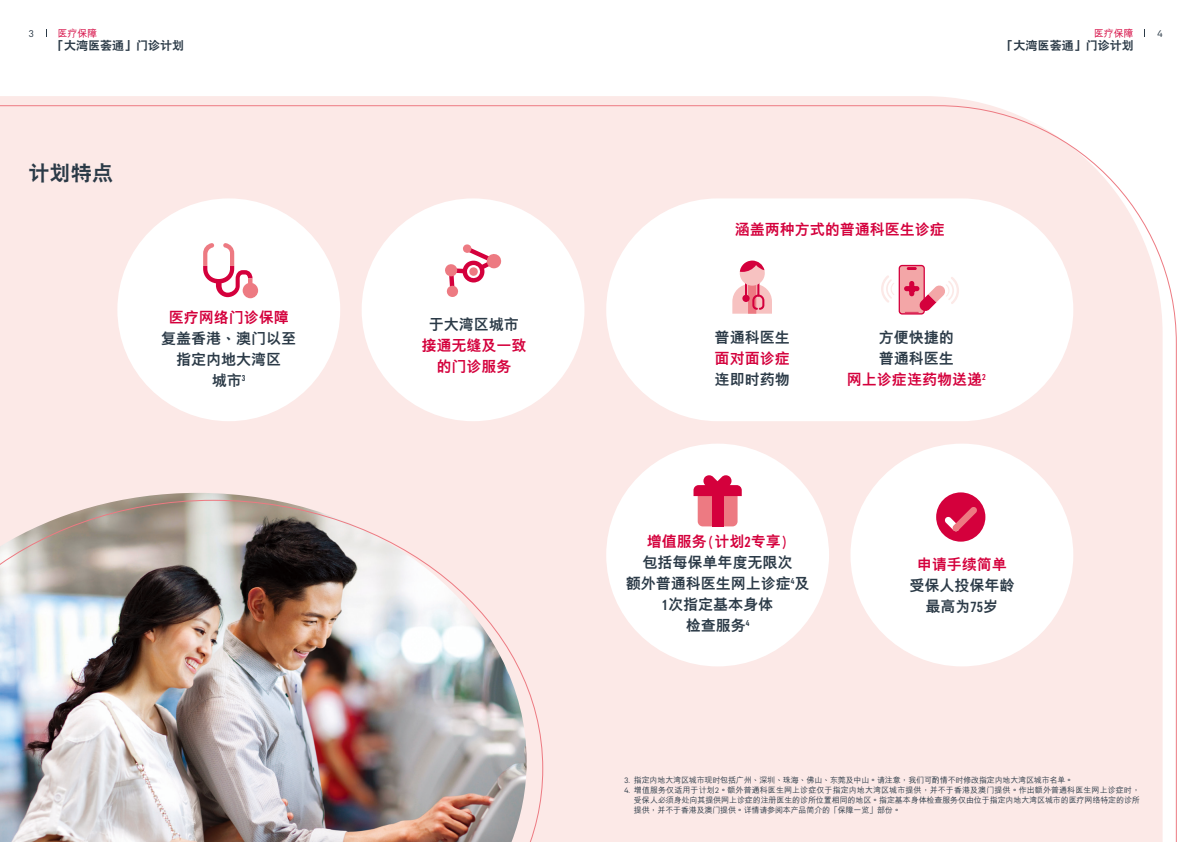
<style>
.page{position:relative;width:1191px;height:842px;background:#fff}
.page>*{position:absolute;margin:0;border:0;box-sizing:border-box;transform-origin:0 0}
.t1{font:800 21px "C Hei 2 HKS";color:#2b3a47}
.t2{font:800 15px/21px "M Hei HKS";color:#2b3a47;text-align:center}
.t3{font:800 15px/21px "M Hei HKS";color:#d4003c;text-align:center}
.t4{font:800 12px "C Hei 2 HKS";color:#2b3a47}
.t5{font:500 10px "M Hei HKS";color:#d4003c}
.t6{font:10px "AIA Everest";color:#2b3a47}
.t7{font:500 8px/10px "M Hei HKS";letter-spacing:-.02em;color:#2b3a47;text-align:justify}
.s1{color:#d4003c}
.s2{font-family:"AIA Everest";font-weight:500;font-stretch:condensed;color:#d4003c}
.s3{font-family:"AIA Everest";font-weight:500;font-stretch:condensed}
.s4{font-family:"AIA Everest";font-weight:400}
</style>
<div class="page">
<div style="left:0;top:105px;width:1176px;height:737px;background:#fce9e7"></div>
<div style="left:117px;top:198px;width:223px;height:223px;background:#fff;border-radius:50%"></div>
<svg style="left:203px;top:243px;width:55px;height:55px"></svg>
<div style="left:362px;top:198px;width:222px;height:223px;background:#fff;border-radius:50%"></div>
<svg style="left:445px;top:244px;width:56px;height:53px"></svg>
<div style="left:850px;top:444px;width:223px;height:222px;background:#fff;border-radius:50%"></div>
<div style="left:936px;top:492px;width:49px;height:50px;background:#d4003c;border-radius:50%"></div>
<svg style="left:944px;top:507px;width:33px;height:25px"></svg>
<div style="left:606px;top:444px;width:223px;height:222px;background:#fff;border-radius:50%"></div>
<svg style="left:693px;top:475px;width:48px;height:51px"></svg>
<img style="left:0;top:493px;width:526px;height:7px">
<img style="left:0;top:500px;width:543px;height:342px">
<div style="left:606px;top:198px;width:467px;height:223px;background:#fff;border-radius:111px"></div>
<svg style="left:732px;top:280px;width:40px;height:34px"></svg>
<div style="left:739px;top:261px;width:25px;height:25px;background:#f7c2c1;border-radius:50%"></div>
<svg style="left:740px;top:261px;width:24px;height:11px"></svg>
<svg style="left:898px;top:265px;width:27px;height:50px"></svg>
<div style="left:900px;top:266px;width:23px;height:47px;background:#f3a6a7;border-radius:2px"></div>
<svg style="left:906px;top:267px;width:10px;height:3px"></svg>
<svg style="left:881px;top:275px;width:13px;height:28px"></svg>
<svg style="left:905px;top:277px;width:54px;height:36px"></svg>
<p class="t6" style="left:28px;top:28px;width:7px">3</p>
<p class="t5" style="left:57px;top:26px;width:42px">醫療保障</p>
<h3 class="t4" style="left:52px;top:38px;width:134px">「大灣醫薈通」門診計劃</h3>
<h1 class="t1" style="left:28px;top:159px;width:86px">計劃特點</h1>
<h2 class="t3" style="left:169px;top:307px;width:122px">醫療網絡門診保障</h2>
<h2 class="t2" style="left:161px;top:328px;width:137px">复蓋香港、澳門以至指定內地大灣區<br>城市<sup>3</sup></h2>
<h2 class="t2" style="left:429px;top:314px;width:91px">於大灣區城市</h2>
<h2 class="t3" style="left:421px;top:335px;width:106px">接通無縫及一致的門診服務</h2>
<p class="t5" style="left:1093px;top:26px;width:41px">醫療保障</p>
<p class="t6" style="left:1157px;top:28px;width:7px">4</p>
<h3 class="t4" style="left:1001px;top:38px;width:134px">「大灣醫薈通」門診計劃</h3>
<h2 class="t3" style="left:734px;top:219px;width:211px">涵蓋兩種方式的普通科醫生診症</h2>
<h2 class="t2" style="left:714px;top:326px;width:76px">普通科醫生</h2>
<h2 class="t3" style="left:714px;top:347px;width:76px">面對面診症</h2>
<h2 class="t2" style="left:714px;top:368px;width:76px">連即時藥物</h2>
<h2 class="t2" style="left:847px;top:326px;width:140px">方便快捷的<br>普通科醫生<br><span class="s1">網上診症連藥物送遞</span><sup>2</sup></h2>
<h2 class="t2" style="left:626px;top:530px;width:185px"><span class="s1">增值服務(計劃</span><span class="s2">2</span><span class="s1">專享)<br></span>包括每保單年度無限次<br>額外普通科醫生網上診症<sup>4</sup>及<br><span class="s3">1</span>次指定基本身體<br>檢查服務<sup>4</sup></h2>
<h2 class="t3" style="left:917px;top:554px;width:91px">申請手續簡單</h2>
<h2 class="t2" style="left:909px;top:575px;width:106px">受保人投保年齡最高為<span class="s3">75</span>歲</h2>
<p class="t7" style="left:624px;top:774px;width:451px"><span class="s4">3.</span> 指定內地大灣區城市現時包括廣州、深圳、珠海、佛山、東莞及中山。請注意，我們可酌情不時修改指定內地大灣區城市名單。</p>
<p class="t7" style="left:634px;top:784px;width:507px;text-indent:-10px"><span class="s4">4.</span> 增值服務僅適用於計劃<span class="s4">2</span>。額外普通科醫生網上診症僅於指定內地大灣區城市提供，並不於香港及澳門提供。作出額外普通科醫生網上診症時，受保人必須身處向其提供網上診症的註冊醫生的診所位置相同的地區。指定基本身體檢查服務僅由位於指定內地大灣區城市的醫療網絡特定的診所提供，並不於香港及澳門提供。詳情請參閱本產品簡介的「保障一覽」部份。</p>
</div>
